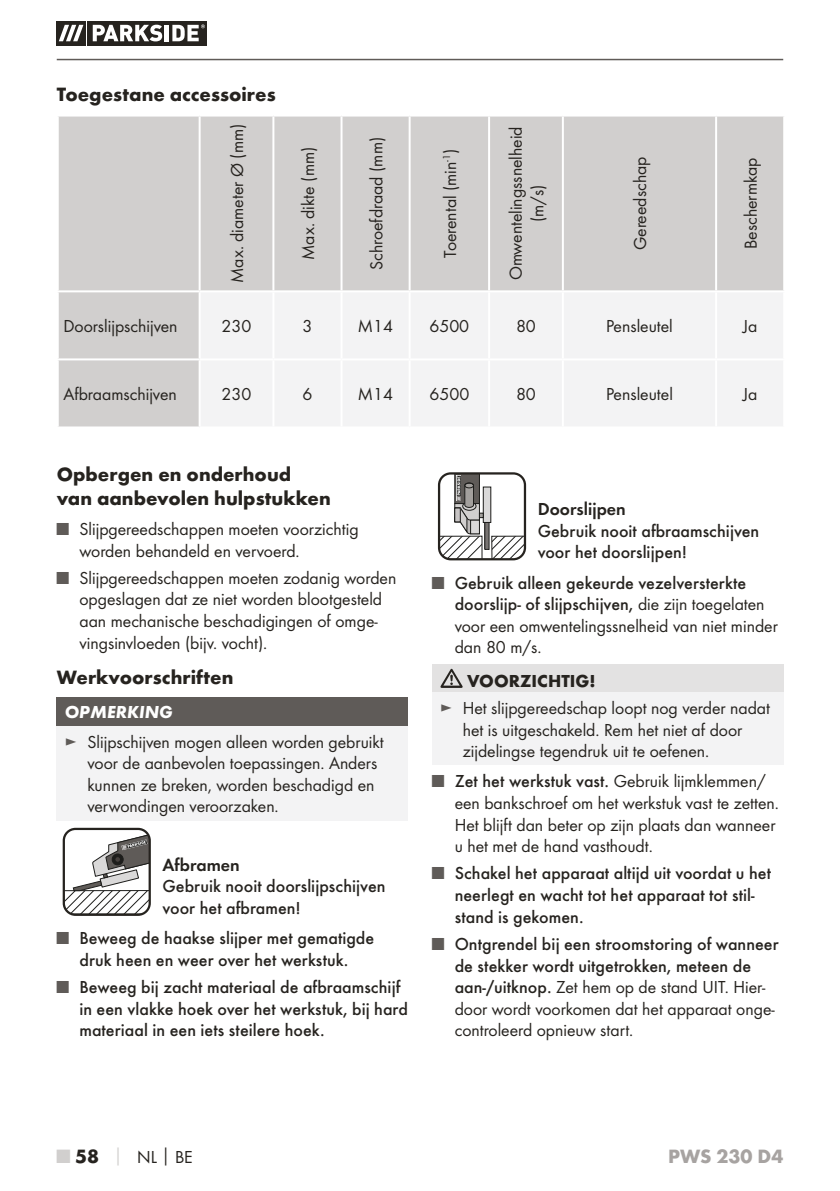
<style>
.page{position:relative;width:840px;height:1191px;background:#fff}
.page>*{position:absolute;margin:0;border:0;box-sizing:border-box;transform-origin:0 0}
.t1{font:700 20px/24px "Futura";color:#26231f}
.t2{font:700 20px "Futura";color:#a7a3a1}
.t3{font:18px/21.6px "Futura Boo";color:#26231f}
.t4{font:500 18px/21.6px "Futura";color:#26231f}
.t5{font:18px "Futura Dem";color:#26231f}
.t6{font:700 18px "Futura";color:#26231f}
.t7{font:italic 700 18px "Futura";color:#fff}
.s1{color:#5f5b58}
.s2{font-family:"Futura Boo";font-weight:400;color:#5f5b58}
.s3{font-family:"Futura Boo";font-weight:400}
.s4{font-family:"Futura";font-weight:500}
.s5{font-family:"Futura";font-weight:700;font-size:20px;color:#d1cfce}
.s6{font-family:"Futura";font-weight:700;font-size:20px}
.s7{font-family:"Futura";font-weight:700;color:#d1cfce}
.s8{font-family:"Futura";font-weight:700}
</style>
<div class="page">
<hr style="left:57px;top:59px;width:725px;height:1px;background:#5f5b58">
<div style="left:57px;top:21px;width:29px;height:24px;background:#26231f"></div>
<svg style="left:87px;top:21px;width:120px;height:24px"></svg>
<svg style="left:59px;top:25px;width:24px;height:16px"></svg>
<svg style="left:93px;top:25px;width:69px;height:16px"></svg>
<hr style="left:165px;top:25px;width:4px;height:16px;background:#fff">
<svg style="left:172px;top:24px;width:33px;height:17px"></svg>
<div style="left:59px;top:117px;width:723px;height:309px;background:#d1cfce"></div>
<div style="left:200px;top:292px;width:582px;height:134px;background:#f3f3f4"></div>
<hr style="left:198px;top:292px;width:2px;height:66px;background:#fff">
<hr style="left:272px;top:292px;width:2px;height:66px;background:#fff">
<hr style="left:340px;top:292px;width:2px;height:66px;background:#fff">
<hr style="left:408px;top:292px;width:2px;height:66px;background:#fff">
<hr style="left:488px;top:292px;width:2px;height:66px;background:#fff">
<hr style="left:561px;top:292px;width:2px;height:66px;background:#fff">
<hr style="left:714px;top:292px;width:2px;height:66px;background:#fff">
<hr style="left:57px;top:358px;width:142px;height:2px;background:#fff">
<hr style="left:199px;top:358px;width:74px;height:2px;background:#fff">
<hr style="left:198px;top:360px;width:2px;height:66px;background:#fff">
<hr style="left:273px;top:358px;width:68px;height:2px;background:#fff">
<hr style="left:272px;top:360px;width:2px;height:66px;background:#fff">
<hr style="left:341px;top:358px;width:68px;height:2px;background:#fff">
<hr style="left:340px;top:360px;width:2px;height:66px;background:#fff">
<hr style="left:409px;top:358px;width:80px;height:2px;background:#fff">
<hr style="left:408px;top:360px;width:2px;height:66px;background:#fff">
<hr style="left:489px;top:358px;width:73px;height:2px;background:#fff">
<hr style="left:488px;top:360px;width:2px;height:66px;background:#fff">
<hr style="left:562px;top:358px;width:153px;height:2px;background:#fff">
<hr style="left:561px;top:360px;width:2px;height:66px;background:#fff">
<hr style="left:715px;top:358px;width:69px;height:2px;background:#fff">
<hr style="left:714px;top:360px;width:2px;height:66px;background:#fff">
<hr style="left:198px;top:117px;width:2px;height:173px;background:#fff">
<hr style="left:272px;top:117px;width:2px;height:173px;background:#fff">
<hr style="left:340px;top:117px;width:2px;height:173px;background:#fff">
<hr style="left:408px;top:117px;width:2px;height:173px;background:#fff">
<hr style="left:488px;top:117px;width:2px;height:173px;background:#fff">
<hr style="left:561px;top:117px;width:2px;height:173px;background:#fff">
<hr style="left:714px;top:117px;width:2px;height:173px;background:#fff">
<hr style="left:57px;top:290px;width:142px;height:2px;background:#fff">
<hr style="left:199px;top:290px;width:210px;height:2px;background:#fff">
<hr style="left:409px;top:290px;width:153px;height:2px;background:#fff">
<hr style="left:562px;top:290px;width:222px;height:2px;background:#fff">
<div style="left:57px;top:697px;width:351px;height:29px;background:#5f5b58"></div>
<div style="left:57px;top:726px;width:351px;height:94px;background:#f3f3f4"></div>
<svg style="left:64px;top:833px;width:84px;height:80px"></svg>
<div style="left:63px;top:827px;width:88px;height:89px;border:2px solid #26231f;border-radius:12px"></div>
<svg style="left:493px;top:538px;width:29px;height:19px"></svg>
<div style="left:491px;top:536px;width:33px;height:23px;border:1px solid #1d1d1b"></div>
<div style="left:484px;top:522px;width:5px;height:27px;background:#787472"></div>
<div style="left:484px;top:522px;width:5px;height:28px;border:1px solid #1d1d1b"></div>
<div style="left:483px;top:487px;width:7px;height:35px;background:#dad9d9"></div>
<div style="left:482px;top:487px;width:9px;height:36px;border:1px solid #1d1d1b"></div>
<svg style="left:440px;top:475px;width:43px;height:82px"></svg>
<div style="left:437px;top:472px;width:89px;height:88px;border:2px solid #26231f;border-radius:12px"></div>
<div style="left:432px;top:664px;width:350px;height:28px;background:#e3e2e2"></div>
<div style="left:432px;top:692px;width:350px;height:73px;background:#f3f3f4"></div>
<svg style="left:440px;top:669px;width:22px;height:19px"></svg>
<p class="t1" style="left:57px;top:84px;width:220px">Toegestane accessoires</p>
<p class="t3" style="left:227px;top:283px;width:160px;rotate:-90deg">Max. diameter Ø (mm)</p>
<p class="t3" style="left:298px;top:260px;width:114px;rotate:-90deg">Max. dikte (mm)</p>
<p class="t3" style="left:366px;top:270px;width:134px;rotate:-90deg">Schroefdraad (mm)</p>
<p class="t3" style="left:440px;top:258px;width:111px;rotate:-90deg">Toerental (min<sup>-1</sup>)</p>
<p class="t3" style="left:505px;top:280px;width:155px;text-align:center;rotate:-90deg">Omwentelingssnelheid (m/s)</p>
<p class="t3" style="left:630px;top:250px;width:95px;rotate:-90deg">Gereedschap</p>
<p class="t3" style="left:740px;top:249px;width:93px;rotate:-90deg">Beschermkap</p>
<p class="t3" style="left:63px;top:316px;width:116px">Doorslijpschijven</p>
<p class="t3" style="left:221px;top:316px;width:31px">230</p>
<p class="t3" style="left:302px;top:316px;width:11px">3</p>
<p class="t3" style="left:358px;top:316px;width:37px">M14</p>
<p class="t3" style="left:429px;top:316px;width:41px">6500</p>
<p class="t3" style="left:515px;top:316px;width:21px">80</p>
<p class="t3" style="left:605px;top:316px;width:68px">Pensleutel</p>
<p class="t3" style="left:742px;top:316px;width:16px">Ja</p>
<p class="t3" style="left:63px;top:384px;width:115px">Afbraamschijven</p>
<p class="t3" style="left:221px;top:384px;width:31px">230</p>
<p class="t3" style="left:302px;top:384px;width:11px">6</p>
<p class="t3" style="left:358px;top:384px;width:37px">M14</p>
<p class="t3" style="left:429px;top:384px;width:41px">6500</p>
<p class="t3" style="left:515px;top:384px;width:21px">80</p>
<p class="t3" style="left:605px;top:384px;width:68px">Pensleutel</p>
<p class="t3" style="left:742px;top:384px;width:16px">Ja</p>
<p class="t1" style="left:57px;top:463px;width:275px">Opbergen en onderhoud van aanbevolen hulpstukken</p>
<p class="t3" style="left:79px;top:519px;width:280px;text-indent:-23px"><span class="s1">■</span> Slijpgereedschappen moeten voorzichtig worden behandeld en vervoerd.</p>
<p class="t3" style="left:79px;top:568px;width:318px;text-indent:-23px"><span class="s1">■</span> Slijpgereedschappen moeten zodanig worden opgeslagen dat ze niet worden blootgesteld aan mechanische beschadigingen of omge&shy;vingsinvloeden (bijv. vocht).</p>
<p class="t1" style="left:57px;top:666px;width:178px">Werkvoorschriften</p>
<p class="t7" style="left:65px;top:706px;width:109px">OPMERKING</p>
<p class="t3" style="left:87px;top:731px;width:298px;text-indent:-23px"><span class="s1">►</span> Slijpschijven mogen alleen worden gebruikt voor de aanbevolen toepassingen. Anders kunnen ze breken, worden beschadigd en verwondingen veroorzaken.</p>
<p class="t5" style="left:162px;top:856px;width:79px">Afbramen</p>
<p class="t4" style="left:162px;top:876px;width:224px">Gebruik nooit doorslijpschijven voor het afbramen!</p>
<p class="t4" style="left:57px;top:928px;width:319px;text-align:center"><span class="s2">■</span> Beweeg de haakse slijper met gematigde druk heen en weer over het werkstuk.</p>
<p class="t4" style="left:79px;top:977px;width:330px;text-indent:-23px"><span class="s2">■</span> Beweeg bij zacht materiaal de afbraamschijf in een vlakke hoek over het werkstuk, bij hard materiaal in een iets steilere hoek.</p>
<p class="t5" style="left:537px;top:501px;width:90px">Doorslijpen</p>
<p class="t4" style="left:537px;top:521px;width:223px">Gebruik nooit afbraamschijven voor het doorslijpen!</p>
<p class="t4" style="left:454px;top:572px;width:311px;text-indent:-23px"><span class="s2">■</span> Gebruik alleen gekeurde vezelversterkte doorslijp- of slijpschijven, <span class="s3">die zijn toegelaten</span></p>
<p class="t3" style="left:454px;top:616px;width:324px">voor een omwentelingssnelheid van niet minder dan 80 m/s.</p>
<p class="t6" style="left:467px;top:673px;width:130px">VOORZICHTIG!</p>
<p class="t3" style="left:462px;top:698px;width:309px;text-indent:-23px"><span class="s1">►</span> Het slijpgereedschap loopt nog verder nadat het is uitgeschakeld. Rem het niet af door zijdelingse tegendruk uit te oefenen.</p>
<p class="t4" style="left:432px;top:771px;width:335px"><span class="s2">■</span> Zet het werkstuk vast. <span class="s3">Gebruik lijmklemmen/</span></p>
<p class="t3" style="left:454px;top:793px;width:325px">een bankschroef om het werkstuk vast te zetten.<br>Het blijft dan beter op zijn plaats dan wanneer u het met de hand vasthoudt.</p>
<p class="t4" style="left:454px;top:863px;width:318px;text-indent:-23px"><span class="s2">■</span> Schakel het apparaat altijd uit voordat u het neerlegt en wacht tot het apparaat tot stil&shy;stand is gekomen.</p>
<p class="t4" style="left:432px;top:934px;width:348px;text-align:center"><span class="s2">■</span> Ontgrendel bij een stroomstoring of wanneer de stekker wordt uitgetrokken, meteen de</p>
<p class="t3" style="left:454px;top:977px;width:321px"><span class="s4">aan-/uitknop.</span> Zet hem op de stand UIT. Hier&shy;door wordt voorkomen dat het apparaat onge&shy;controleerd opnieuw start.</p>
<p class="t3" style="left:57px;top:1146px;width:137px"><span class="s5">■</span> <span class="s6">58</span> <span class="s7">│</span> NL<span class="s8">│</span>BE</p>
<p class="t2" style="left:667px;top:1147px;width:117px">PWS 230 D4</p>
</div>
